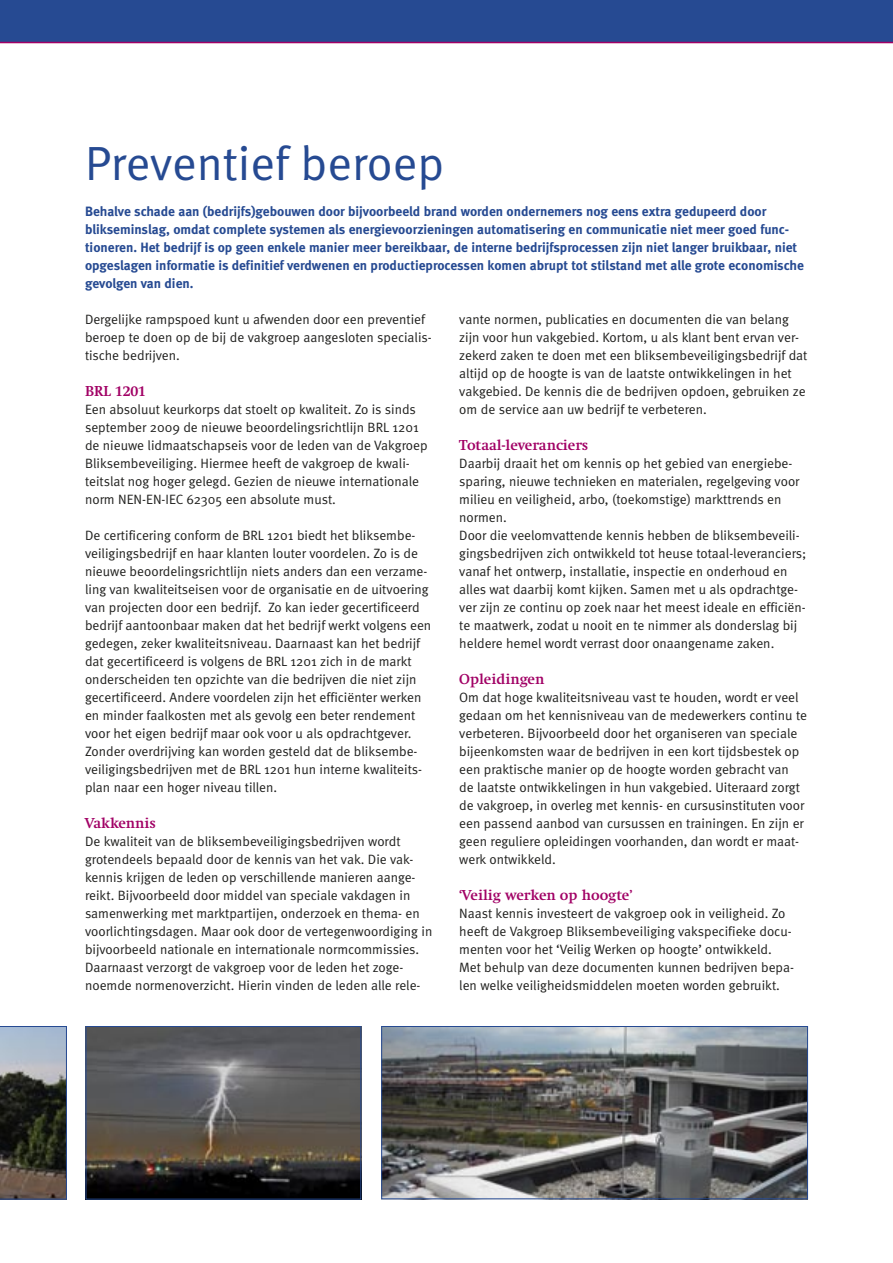
<style>
.page{position:relative;width:893px;height:1263px;background:#fff}
.page>*{position:absolute;margin:0;border:0;box-sizing:border-box;transform-origin:0 0}
.t1{font:48px "Meta Normal";color:#264a92}
.t2{font:700 15px "Swift EF";color:#a10065}
.t3{font:13.5px/18px "Meta Normal";color:#20201e}
.t4{font:700 13.5px/18px "Meta";color:#264a92}
</style>
<div class="page">
<img style="left:88px;top:1028px;width:271px;height:169px">
<div style="left:86px;top:1026px;width:275px;height:173px;border:1px solid #264a92"></div>
<svg style="left:0;top:1026px;width:67px;height:173px;background:#575957"></svg>
<div style="left:0;top:0;width:893px;height:43px;background:#264a92"></div>
<hr style="left:0;top:42px;width:893px;height:1px;background:#a10065">
<img style="left:383px;top:1028px;width:423px;height:169px">
<div style="left:381px;top:1026px;width:427px;height:173px;border:1px solid #264a92"></div>
<h1 class="t1" style="left:85px;top:136px;width:361px">Preventief beroep</h1>
<p class="t4" style="left:85px;top:202px;width:720px">Behalve schade aan (bedrijfs)gebouwen door bijvoorbeeld brand worden ondernemers nog eens extra gedupeerd door blikseminslag, omdat complete systemen als energievoorzieningen automatisering en communicatie niet meer goed func&shy;tioneren. Het bedrijf is op geen enkele manier meer bereikbaar, de interne bedrijfsprocessen zijn niet langer bruikbaar, niet opgeslagen informatie is definitief verdwenen en productieprocessen komen abrupt tot stilstand met alle grote economische gevolgen van dien.</p>
<p class="t3" style="left:85px;top:310px;width:348px">Dergelijke rampspoed kunt u afwenden door een preventief beroep te doen op de bij de vakgroep aangesloten specialis&shy;tische bedrijven.</p>
<p class="t2" style="left:85px;top:383px;width:63px">BRL 1201</p>
<p class="t3" style="left:85px;top:400px;width:344px">Een absoluut keurkorps dat stoelt op kwaliteit. Zo is sinds september 2009 de nieuwe beoordelingsrichtlijn BRL 1201 de nieuwe lidmaatschapseis voor de leden van de Vakgroep Bliksembeveiliging. Hiermee heeft de vakgroep de kwali&shy;teitslat nog hoger gelegd. Gezien de nieuwe internationale norm NEN-EN-IEC 62305 een absolute must.</p>
<p class="t3" style="left:85px;top:526px;width:348px">De certificering conform de BRL 1201 biedt het bliksembe&shy;veiligingsbedrijf en haar klanten louter voordelen. Zo is de nieuwe beoordelingsrichtlijn niets anders dan een verzame&shy;ling van kwaliteitseisen voor de organisatie en de uitvoering van projecten door een bedrijf. Zo kan ieder gecertificeerd bedrijf aantoonbaar maken dat het bedrijf werkt volgens een gedegen, zeker kwaliteitsniveau. Daarnaast kan het bedrijf dat gecertificeerd is volgens de BRL 1201 zich in de markt onderscheiden ten opzichte van die bedrijven die niet zijn gecertificeerd. Andere voordelen zijn het efficiënter werken en minder faalkosten met als gevolg een beter rendement voor het eigen bedrijf maar ook voor u als opdrachtgever.<br>Zonder overdrijving kan worden gesteld dat de bliksembe&shy;veiligingsbedrijven met de BRL 1201 hun interne kwaliteits&shy;plan naar een hoger niveau tillen.</p>
<p class="t2" style="left:85px;top:815px;width:73px">Vakkennis</p>
<p class="t3" style="left:85px;top:832px;width:349px">De kwaliteit van de bliksembeveiligingsbedrijven wordt grotendeels bepaald door de kennis van het vak. Die vak&shy;kennis krijgen de leden op verschillende manieren aange&shy;reikt. Bijvoorbeeld door middel van speciale vakdagen in samenwerking met marktpartijen, onderzoek en thema- en voorlichtingsdagen. Maar ook door de vertegenwoordiging in bijvoorbeeld nationale en internationale normcommissies.<br>Daarnaast verzorgt de vakgroep voor de leden het zoge&shy;noemde normenoverzicht. Hierin vinden de leden alle rele-</p>
<p class="t3" style="left:459px;top:310px;width:350px">vante normen, publicaties en documenten die van belang zijn voor hun vakgebied. Kortom, u als klant bent ervan ver&shy;zekerd zaken te doen met een bliksembeveiligingsbedrijf dat altijd op de hoogte is van de laatste ontwikkelingen in het vakgebied. De kennis die de bedrijven opdoen, gebruiken ze om de service aan uw bedrijf te verbeteren.</p>
<p class="t2" style="left:459px;top:437px;width:131px">Totaal-leveranciers</p>
<p class="t3" style="left:459px;top:454px;width:349px">Daarbij draait het om kennis op het gebied van energiebe&shy;sparing, nieuwe technieken en materialen, regelgeving voor milieu en veiligheid, arbo, (toekomstige) markttrends en normen.<br>Door die veelomvattende kennis hebben de bliksembeveili&shy;gingsbedrijven zich ontwikkeld tot heuse totaal-leveranciers; vanaf het ontwerp, installatie, inspectie en onderhoud en alles wat daarbij komt kijken. Samen met u als opdrachtge&shy;ver zijn ze continu op zoek naar het meest ideale en efficiën&shy;te maatwerk, zodat u nooit en te nimmer als donderslag bij heldere hemel wordt verrast door onaangename zaken.</p>
<p class="t2" style="left:459px;top:671px;width:87px">Opleidingen</p>
<p class="t3" style="left:459px;top:688px;width:349px">Om dat hoge kwaliteitsniveau vast te houden, wordt er veel gedaan om het kennisniveau van de medewerkers continu te verbeteren. Bijvoorbeeld door het organiseren van speciale bijeenkomsten waar de bedrijven in een kort tijdsbestek op een praktische manier op de hoogte worden gebracht van<br>de laatste ontwikkelingen in hun vakgebied. Uiteraard zorgt de vakgroep, in overleg met kennis- en cursusinstituten voor een passend aanbod van cursussen en trainingen. En zijn er geen reguliere opleidingen voorhanden, dan wordt er maat&shy;werk ontwikkeld.</p>
<p class="t2" style="left:459px;top:887px;width:175px">‘Veilig werken op hoogte’</p>
<p class="t3" style="left:459px;top:904px;width:336px">Naast kennis investeert de vakgroep ook in veiligheid. Zo heeft de Vakgroep Bliksembeveiliging vakspecifieke docu&shy;menten voor het ‘Veilig Werken op hoogte’ ontwikkeld.<br>Met behulp van deze documenten kunnen bedrijven bepa&shy;len welke veiligheidsmiddelen moeten worden gebruikt.</p>
</div>
